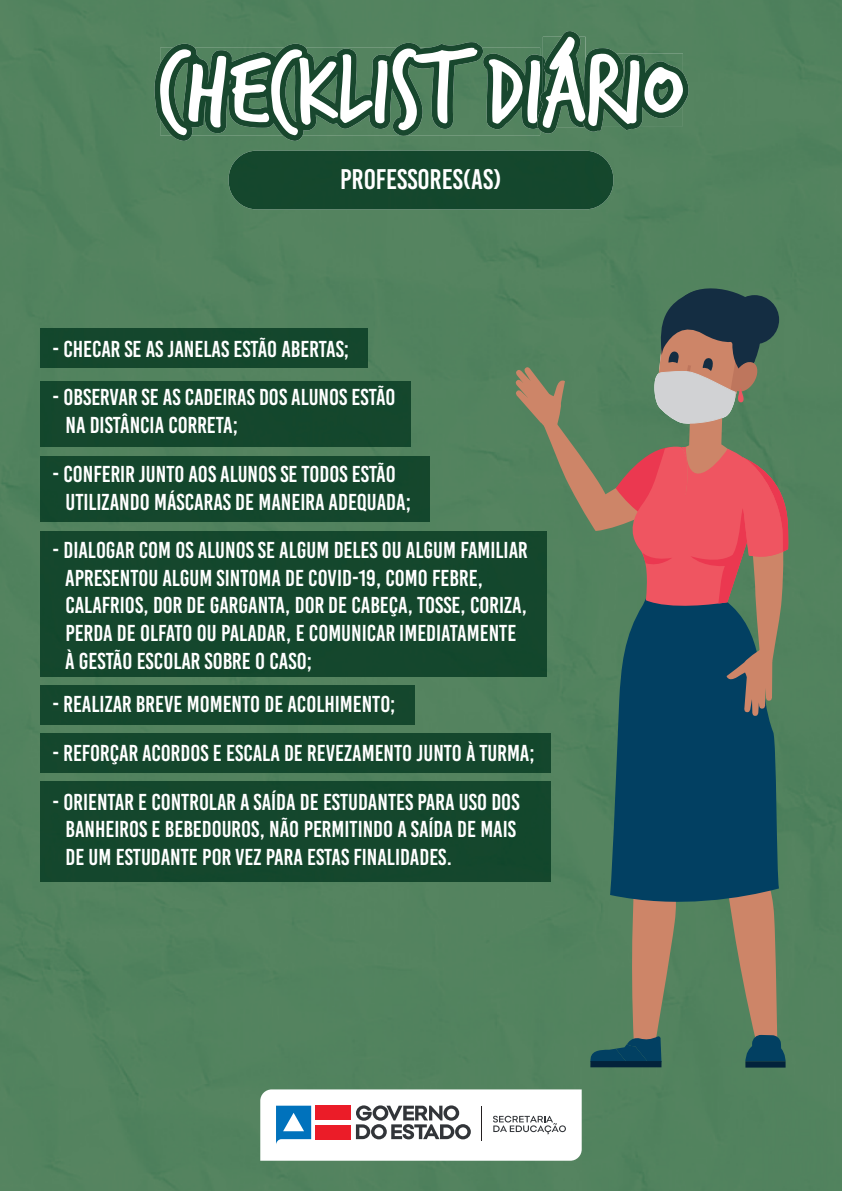
<style>
.page{position:relative;width:842px;height:1191px;background:#52835e}
.page>*{position:absolute;margin:0;border:0;box-sizing:border-box;transform-origin:0 0}
.t1{font:107.7px "Trash Hand";color:#fff}
.t2{font:28.3px "Bebas Kai";color:#fff}
.t3{font:23px/27.6px "Bebas Kai";color:#fff}
</style>
<div class="page">
<img style="left:306px;top:48px;width:234px;height:87px">
<img style="left:162px;top:43px;width:303px;height:57px">
<img style="left:537px;top:31px;width:47px;height:102px">
<img style="left:582px;top:48px;width:107px;height:84px">
<div style="left:590px;top:1061px;width:71px;height:6px;background:#03233b"></div>
<div style="left:745px;top:1061px;width:40px;height:6px;background:#03233b"></div>
<svg style="left:260px;top:1089px;width:322px;height:71px"></svg>
<div style="left:41px;top:328px;width:326px;height:40px;background:#14472d"></div>
<div style="left:41px;top:733px;width:474px;height:39px;background:#15472d"></div>
<div style="left:41px;top:381px;width:369px;height:66px;background:#15472d"></div>
<div style="left:41px;top:456px;width:388px;height:66px;background:#14472d"></div>
<div style="left:41px;top:781px;width:474px;height:100px;background:#14472d"></div>
<div style="left:41px;top:531px;width:474px;height:145px;background:#14472d"></div>
<div style="left:41px;top:685px;width:373px;height:39px;background:#15472d"></div>
<svg style="left:515px;top:281px;width:273px;height:781px;background:#5a6c5e"></svg>
<div style="left:229px;top:151px;width:384px;height:58px;background:#15472d"></div>
<h1 class="t1" style="left:158px;top:37px;width:527px">CHECKLIST DIÁRIO</h1>
<p class="t2" style="left:340px;top:164px;width:163px">PROFESSORES(AS)</p>
<p class="t3" style="left:52px;top:335px;width:298px">- CHECAR SE AS JANELAS ESTÃO ABERTAS;</p>
<p class="t3" style="left:65px;top:384px;width:331px;text-indent:-13px">- OBSERVAR SE AS CADEIRAS DOS ALUNOS ESTÃO<br>NA DISTÂNCIA CORRETA;</p>
<p class="t3" style="left:65px;top:460px;width:347px;text-indent:-13px">- CONFERIR JUNTO AOS ALUNOS SE TODOS ESTÃO<br>UTILIZANDO MÁSCARAS DE MANEIRA ADEQUADA;</p>
<p class="t3" style="left:65px;top:536px;width:464px;text-indent:-13px">- DIALOGAR COM OS ALUNOS SE ALGUM DELES OU ALGUM FAMILIAR APRESENTOU ALGUM SINTOMA DE COVID-19, COMO FEBRE, CALAFRIOS, DOR DE GARGANTA, DOR DE CABEÇA, TOSSE, CORIZA, PERDA DE OLFATO OU PALADAR, E COMUNICAR IMEDIATAMENTE À GESTÃO ESCOLAR SOBRE O CASO;</p>
<p class="t3" style="left:52px;top:690px;width:345px">- REALIZAR BREVE MOMENTO DE ACOLHIMENTO;</p>
<p class="t3" style="left:52px;top:739px;width:484px">- REFORÇAR ACORDOS E ESCALA DE REVEZAMENTO JUNTO À TURMA;</p>
<p class="t3" style="left:65px;top:788px;width:456px;text-indent:-13px">- ORIENTAR E CONTROLAR A SAÍDA DE ESTUDANTES PARA USO DOS<br>BANHEIROS E BEBEDOUROS, NÃO PERMITINDO A SAÍDA DE MAIS<br>DE UM ESTUDANTE POR VEZ PARA ESTAS FINALIDADES.</p>
</div>
